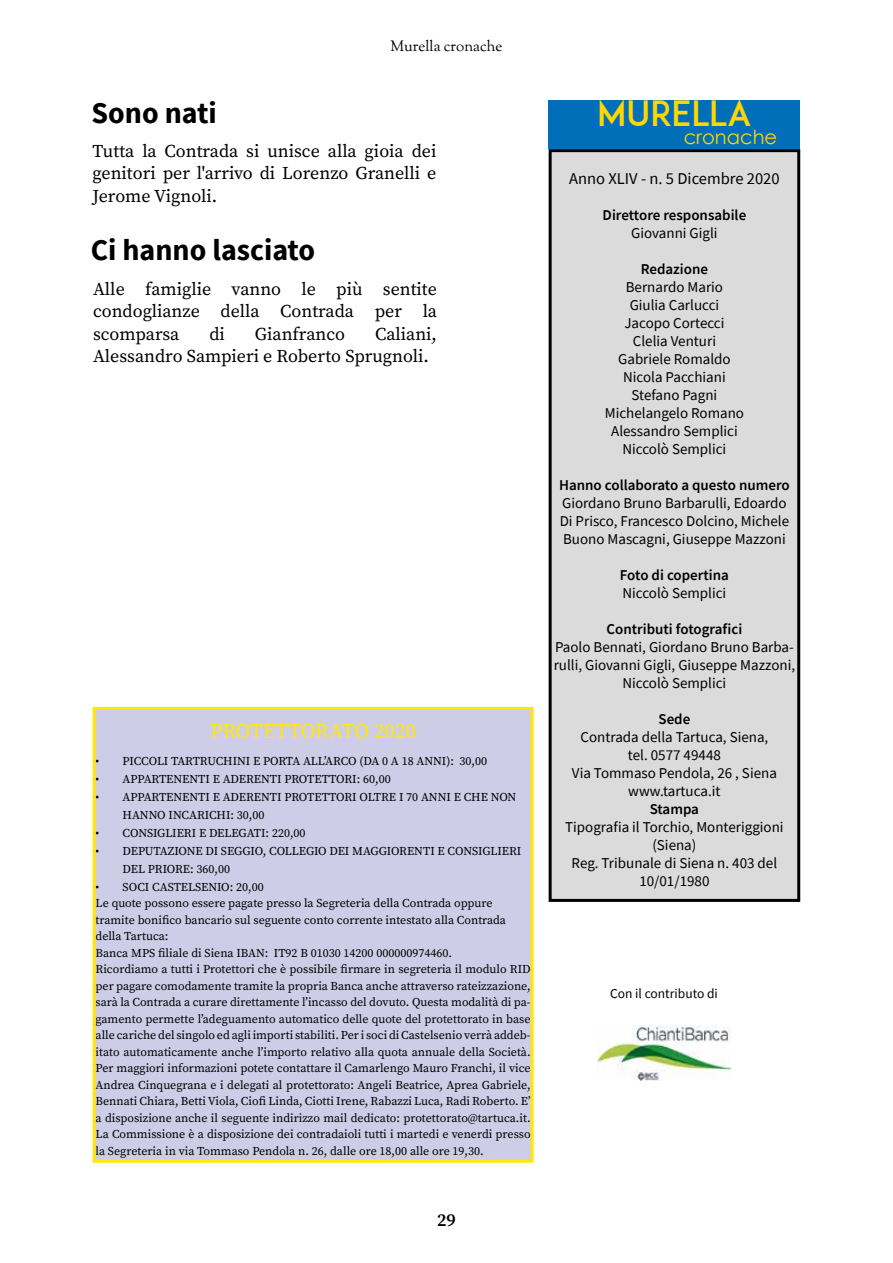
<style>
.page{position:relative;width:893px;height:1263px;background:#fff}
.page>*{position:absolute;margin:0;border:0;box-sizing:border-box;transform-origin:0 0}
.t1{font:34.5px "ADAM.CGPRO";color:#ffd600}
.t2{font:700 30px "Source Sans Pro";color:#000}
.t3{font:21px "Source Serif Pro";letter-spacing:-.005em;color:#ffe900}
.t4{font:19.5px "Century Gothic";color:#ffd600}
.t5{font:18px/22.5px "Source Serif Pro";color:#000;text-align:justify}
.t6{font:600 18px "Source Serif Pro";color:#000}
.t7{font:16.5px "Source Sans Pro";color:#000}
.t8{font:15px/18px "Source Sans Pro";color:#000;text-align:center}
.t9{font:600 15px "Source Sans Pro";color:#000}
.t10{font:15px "OFL Goudy St M";color:#000}
.t11{font:13.5px "Source Sans Pro";color:#000}
.t12{font:12px/16.5px "Source Serif Pro";color:#000}
</style>
<div class="page">
<div style="left:550px;top:151px;width:249px;height:749px;background:#dbdbdb"></div>
<div style="left:549px;top:149px;width:251px;height:753px;border:3px solid #000"></div>
<div style="left:94px;top:708px;width:438px;height:453px;background:#cecde8"></div>
<div style="left:93px;top:707px;width:441px;height:456px;border:3px solid #ffe900"></div>
<div style="left:549px;top:100px;width:251px;height:49px;background:#006eb8"></div>
<img style="left:597px;top:1025px;width:134px;height:55px">
<p class="t10" style="left:391px;top:37px;width:113px">Murella cronache</p>
<h2 class="t2" style="left:92px;top:93px;width:127px">Sono nati</h2>
<h3 class="t5" style="left:92px;top:140px;width:346px">Tutta la Contrada si unisce alla gioia dei genitori per l'arrivo di Lorenzo Granelli e Jerome Vignoli.</h3>
<h2 class="t2" style="left:91px;top:229px;width:226px">Ci hanno lasciato</h2>
<h3 class="t5" style="left:93px;top:278px;width:345px">Alle famiglie vanno le più sentite condoglianze della Contrada per la scomparsa</h3>
<h3 class="t5" style="left:209px;top:323px;width:17px">di</h3>
<h3 class="t5" style="left:255px;top:323px;width:92px">Gianfranco</h3>
<h3 class="t5" style="left:93px;top:323px;width:345px;text-indent:282px">Caliani,<br>Alessandro Sampieri e Roberto Sprugnoli.</h3>
<h3 class="t3" style="left:210px;top:717px;width:207px">PROTETTORATO 2020</h3>
<p class="t12" style="left:96px;top:752px;width:393px">• PICCOLI TARTRUCHINI E PORTA ALL’ARCO (DA 0 A 18 ANNI): 30,00</p>
<p class="t12" style="left:96px;top:770px;width:297px">• APPARTENENTI E ADERENTI PROTETTORI: 60,00</p>
<p class="t12" style="left:123px;top:788px;width:395px;line-height:18px;text-indent:-27px">• APPARTENENTI E ADERENTI PROTETTORI OLTRE I 70 ANNI E CHE NON<br>HANNO INCARICHI: 30,00</p>
<p class="t12" style="left:96px;top:824px;width:212px">• CONSIGLIERI E DELEGATI: 220,00</p>
<p class="t12" style="left:123px;top:842px;width:400px;line-height:18px;text-indent:-27px">• DEPUTAZIONE DI SEGGIO, COLLEGIO DEI MAGGIORENTI E CONSIGLIERI<br>DEL PRIORE: 360,00</p>
<p class="t12" style="left:96px;top:878px;width:437px">• SOCI CASTELSENIO: 20,00<br>Le quote possono essere pagate presso la Segreteria della Contrada oppure tramite bonifico bancario sul seguente conto corrente intestato alla Contrada della Tartuca:<br>Banca MPS filiale di Siena IBAN: IT92 B 01030 14200 000000974460.<br>Ricordiamo a tutti i Protettori che è possibile firmare in segreteria il modulo RID per pagare comodamente tramite la propria Banca anche attraverso rateizzazione, sarà la Contrada a curare direttamente l’incasso del dovuto. Questa modalità di pa&shy;gamento permette l’adeguamento automatico delle quote del protettorato in base alle cariche del singolo ed agli importi stabiliti. Per i soci di Castelsenio verrà addeb&shy;itato automaticamente anche l’importo relativo alla quota annuale della Società.<br>Per maggiori informazioni potete contattare il Camarlengo Mauro Franchi, il vice Andrea Cinquegrana e i delegati al protettorato: Angeli Beatrice, Aprea Gabriele, Bennati Chiara, Betti Viola, Ciofi Linda, Ciotti Irene, Rabazzi Luca, Radi Roberto. E’ a disposizione anche il seguente indirizzo mail dedicato: protettorato@tartuca.it.<br>La Commissione è a disposizione dei contradaioli tutti i martedi e venerdi presso la Segreteria in via Tommaso Pendola n. 26, dalle ore 18,00 alle ore 19,30.</p>
<h3 class="t6" style="left:437px;top:1207px;width:20px">29</h3>
<h1 class="t1" style="left:597px;top:93px;width:156px">MURELLA</h1>
<h3 class="t4" style="left:684px;top:123px;width:95px">cronache</h3>
<h3 class="t7" style="left:569px;top:168px;width:212px">Anno XLIV - n. 5 Dicembre 2020</h3>
<p class="t9" style="left:603px;top:205px;width:145px">Direttore responsabile</p>
<p class="t8" style="left:631px;top:224px;width:88px">Giovanni Gigli</p>
<p class="t9" style="left:641px;top:259px;width:69px">Redazione</p>
<p class="t8" style="left:605px;top:278px;width:141px">Bernardo Mario<br>Giulia Carlucci<br>Jacopo Cortecci<br>Clelia Venturi<br>Gabriele Romaldo<br>Nicola Pacchiani<br>Stefano Pagni<br>Michelangelo Romano<br>Alessandro Semplici<br>Niccolò Semplici</p>
<p class="t9" style="left:559px;top:475px;width:232px">Hanno collaborato a questo numero</p>
<p class="t8" style="left:560px;top:494px;width:231px;text-align:left">Giordano Bruno Barbarulli, Edoardo<br>Di Prisco, Francesco Dolcino, Michele<br>Buono Mascagni, Giuseppe Mazzoni</p>
<p class="t9" style="left:620px;top:565px;width:111px">Foto di copertina</p>
<p class="t8" style="left:622px;top:584px;width:105px">Niccolò Semplici</p>
<p class="t9" style="left:606px;top:619px;width:137px">Contributi fotografici</p>
<p class="t8" style="left:554px;top:638px;width:243px">Paolo Bennati, Giordano Bruno Barba&shy;rulli, Giovanni Gigli, Giuseppe Mazzoni,<br>Niccolò Semplici</p>
<p class="t9" style="left:658px;top:709px;width:33px">Sede</p>
<p class="t8" style="left:572px;top:728px;width:206px">Contrada della Tartuca, Siena, tel. 0577 49448<br>Via Tommaso Pendola, 26 , Siena www.tartuca.it</p>
<p class="t9" style="left:650px;top:799px;width:51px">Stampa</p>
<p class="t8" style="left:565px;top:818px;width:220px">Tipografia il Torchio, Monteriggioni (Siena)<br>Reg. Tribunale di Siena n. 403 del<br>10/01/1980</p>
<p class="t11" style="left:610px;top:985px;width:109px">Con il contributo di</p>
</div>
